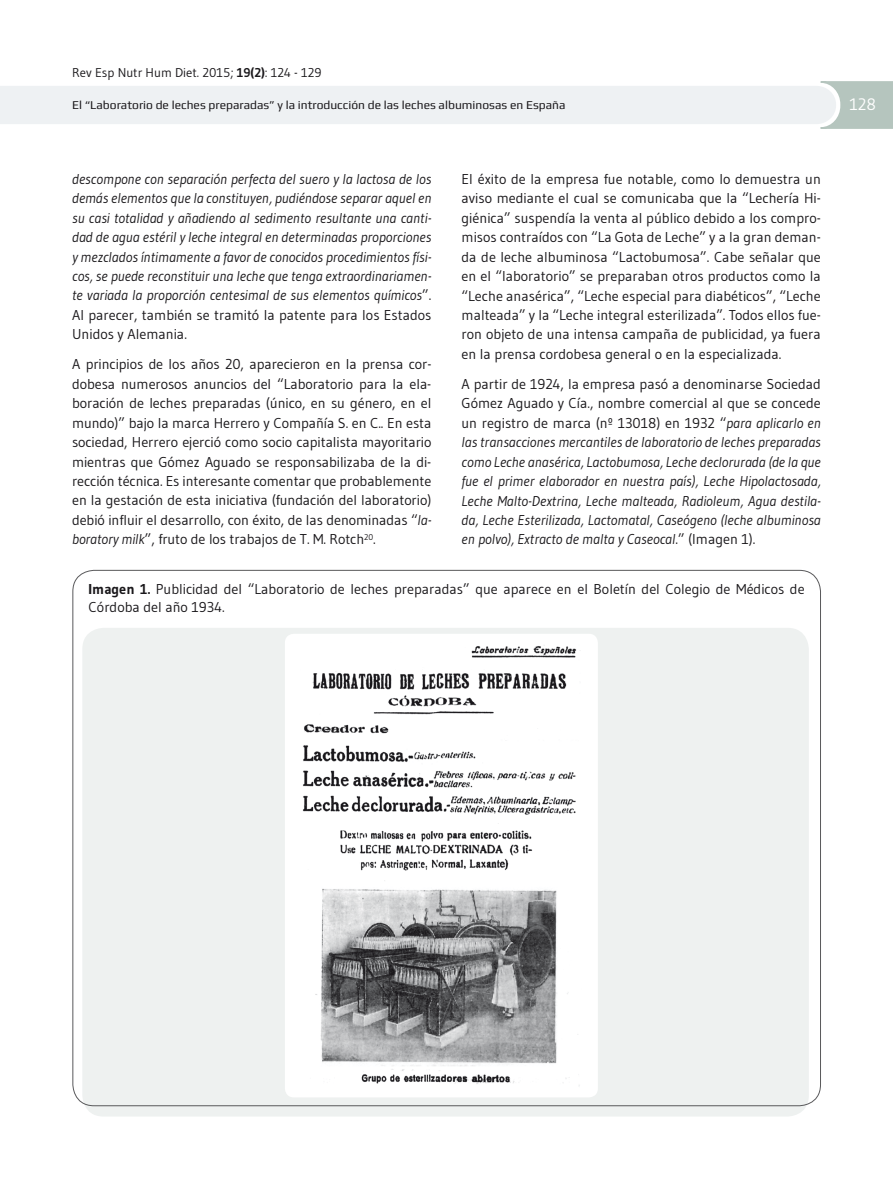
<style>
.page{position:relative;width:893px;height:1191px;background:#fff}
.page>*{position:absolute;margin:0;border:0;box-sizing:border-box;transform-origin:0 0}
.t1{font:16.5px "Gudea";color:#fff}
.t2{font:14.25px/19.4px "Gudea";color:#1a181b;text-align:justify}
.t3{font:italic 14.25px/19.4px "Gudea";color:#1a181b;text-align:justify}
.t4{font:12.75px "Gudea";color:#1a181b}
.t5{font:12px "Play";color:#1a181b}
.s1{font-weight:700}
.s2{font-style:normal}
.s3{font-style:italic}
</style>
<div class="page">
<svg style="left:0;top:81px;width:893px;height:48px"></svg>
<div style="left:82px;top:628px;width:727px;height:488px;background:#eef1f0;border-radius:21px"></div>
<div style="left:285px;top:634px;width:313px;height:463px;background:#fff;border-radius:9px"></div>
<img style="left:302px;top:645px;width:278px;height:441px">
<p class="t4" style="left:72px;top:65px;width:251px">Rev Esp Nutr Hum Diet. 2015; <span class="s1">19(2)</span>: 124 - 129</p>
<p class="t5" style="left:72px;top:98px;width:495px">El “Laboratorio de leches preparadas” y la introducción de las leches albuminosas en España</p>
<p class="t1" style="left:849px;top:94px;width:28px">128</p>
<p class="t3" style="left:72px;top:169px;width:361px">descompone con separación perfecta del suero y la lactosa de los demás elementos que la constituyen, pudiéndose separar aquel en su casi totalidad y añadiendo al sedimento resultante una canti&shy;dad de agua estéril y leche integral en determinadas proporciones y mezclados íntimamente a favor de conocidos procedimientos físi&shy;cos, se puede reconstituir una leche que tenga extraordinariamen&shy;te variada la proporción centesimal de sus elementos químicos<span class="s2">”.<br>Al parecer, también se tramitó la patente para los Estados Unidos y Alemania.</span></p>
<p class="t2" style="left:72px;top:354px;width:361px">A principios de los años 20, aparecieron en la prensa cor&shy;dobesa numerosos anuncios del “Laboratorio para la ela&shy;boración de leches preparadas (único, en su género, en el mundo)” bajo la marca Herrero y Compañía S. en C.. En esta sociedad, Herrero ejerció como socio capitalista mayoritario mientras que Gómez Aguado se responsabilizaba de la di&shy;rección técnica. Es interesante comentar que probablemente en la gestación de esta iniciativa (fundación del laboratorio) debió influir el desarrollo, con éxito, de las denominadas “<span class="s3">la&shy;boratory milk</span>”, fruto de los trabajos de T. M. Rotch<sup>20</sup>.</p>
<p class="t2" style="left:89px;top:580px;width:717px;line-height:17.1px"><span class="s1">Imagen 1.</span> Publicidad del “Laboratorio de leches preparadas” que aparece en el Boletín del Colegio de Médicos de<br>Córdoba del año 1934.</p>
<p class="t2" style="left:462px;top:169px;width:361px">El éxito de la empresa fue notable, como lo demuestra un aviso mediante el cual se comunicaba que la “Lechería Hi&shy;giénica” suspendía la venta al público debido a los compro&shy;misos contraídos con “La Gota de Leche” y a la gran deman&shy;da de leche albuminosa “Lactobumosa”. Cabe señalar que en el “laboratorio” se preparaban otros productos como la “Leche anasérica”, “Leche especial para diabéticos”, “Leche malteada” y la “Leche integral esterilizada”. Todos ellos fue&shy;ron objeto de una intensa campaña de publicidad, ya fuera en la prensa cordobesa general o en la especializada.</p>
<p class="t3" style="left:462px;top:374px;width:361px"><span class="s2">A partir de 1924, la empresa pasó a denominarse Sociedad Gómez Aguado y Cía., nombre comercial al que se concede un registro de marca (nº 13018) en 1932 “</span>para aplicarlo en las transacciones mercantiles de laboratorio de leches preparadas como Leche anasérica, Lactobumosa, Leche declorurada (de la que fue el primer elaborador en nuestra país), Leche Hipolactosada, Leche Malto-Dextrina, Leche malteada, Radioleum, Agua destila&shy;da, Leche Esterilizada, Lactomatal, Caseógeno (leche albuminosa en polvo), Extracto de malta y Caseocal<span class="s2">.” (Imagen 1).</span></p>
</div>
